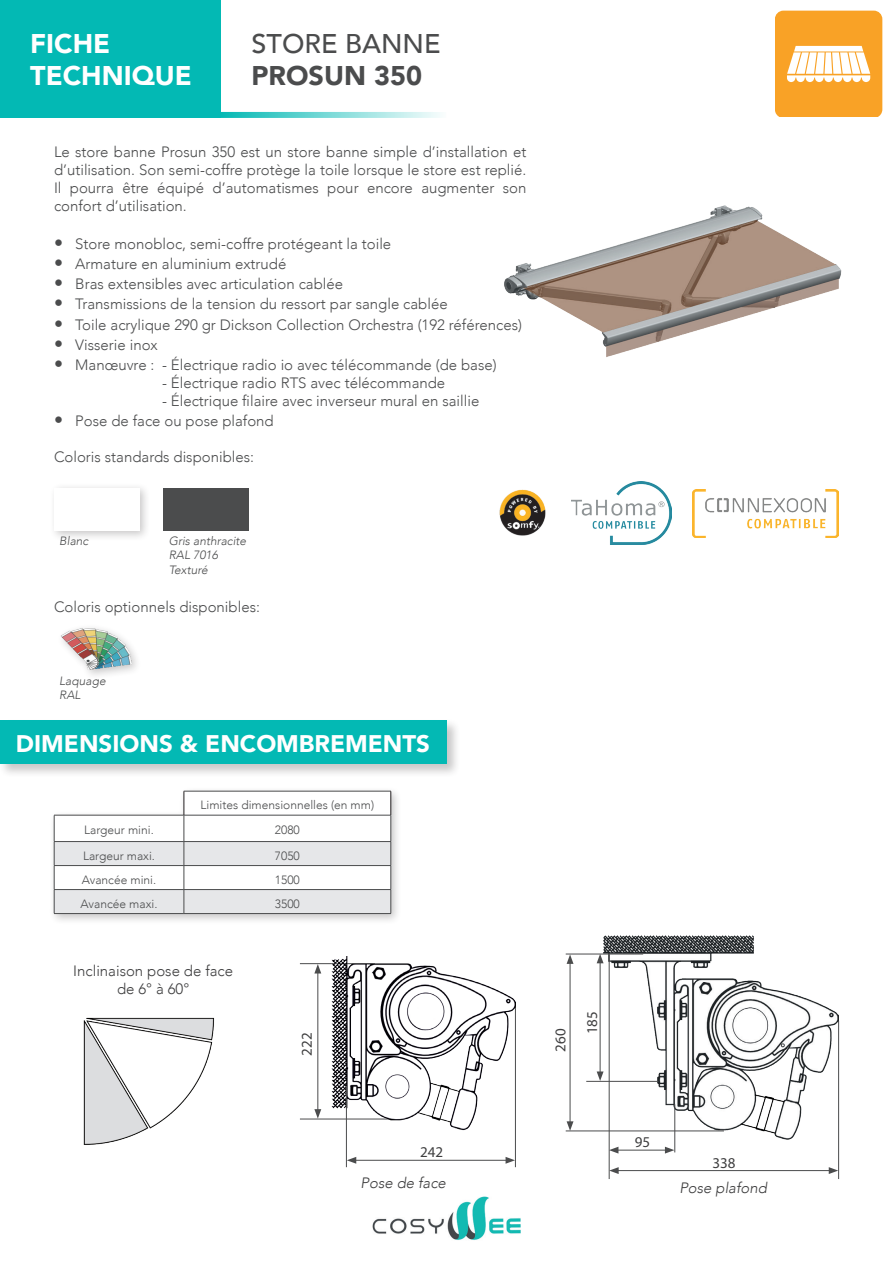
<style>
.page{position:relative;width:893px;height:1263px;background:#fff}
.page>*{position:absolute;margin:0;border:0;box-sizing:border-box;transform-origin:0 0}
.t1{font:900 27px/32.4px "Avenir";color:#fff}
.t2{font:500 27px "Avenir";color:#4b4c4d}
.t3{font:900 27px "Avenir";color:#4b4c4d}
.t4{font:900 24px "Avenir";color:#fff}
.t5{font:300 15px/18px "Avenir";color:#4b4c4d;text-align:justify}
.t6{font:300 15px/18px "Avenir";color:#3e3e3f;text-align:center}
.t7{font:italic 300 15px "Avenir";color:#3e3e3f}
.t8{font:15px "Myriad Pro";color:#3e3e3f}
.t9{font:300 12px "Avenir";color:#4b4c4d}
.t10{font:italic 300 12px/14.4px "Avenir";color:#4b4c4d}
.s1{font-size:18px}
</style>
<div class="page">
<img style="left:372px;top:1196px;width:149px;height:44px">
<svg style="left:220px;top:112px;width:220px;height:6px"></svg>
<div style="left:0;top:0;width:220px;height:118px;background:#03b9b4"></div>
<div style="left:0;top:718px;width:461px;height:60px;background:#231f20;opacity:.25"></div>
<div style="left:0;top:720px;width:446px;height:43px;background:#03b9b4"></div>
<div style="left:49px;top:482px;width:101px;height:59px;background:#231f20;opacity:.25"></div>
<div style="left:54px;top:488px;width:85px;height:42px;background:#fff"></div>
<div style="left:158px;top:482px;width:102px;height:59px;background:#231f20;opacity:.25"></div>
<div style="left:163px;top:488px;width:85px;height:42px;background:#4b4c4d"></div>
<div style="left:49px;top:786px;width:353px;height:139px;background:#231f20;opacity:.25"></div>
<hr style="left:54px;top:913px;width:130px;height:1px;background:#4b4c4d">
<hr style="left:184px;top:913px;width:207px;height:1px;background:#4b4c4d">
<svg style="left:54px;top:791px;width:338px;height:122px"></svg>
<div style="left:56px;top:623px;width:86px;height:57px;background:#231f20;opacity:.25"></div>
<img style="left:60px;top:628px;width:73px;height:42px">
<img style="left:692px;top:489px;width:147px;height:48px">
<img style="left:571px;top:482px;width:100px;height:62px">
<img style="left:499px;top:489px;width:47px;height:47px">
<svg style="left:775px;top:11px;width:107px;height:106px"></svg>
<img style="left:504px;top:205px;width:338px;height:152px">
<img style="left:83px;top:1017px;width:131px;height:128px">
<img style="left:582px;top:936px;width:257px;height:217px">
<hr style="left:609px;top:955px;width:1px;height:224px;background:#4b4c4d">
<hr style="left:838px;top:1021px;width:1px;height:158px;background:#4b4c4d">
<hr style="left:566px;top:1130px;width:158px;height:1px;background:#4b4c4d">
<hr style="left:566px;top:954px;width:77px;height:1px;background:#4b4c4d">
<hr style="left:570px;top:961px;width:1px;height:163px;background:#4b4c4d">
<svg style="left:567px;top:1121px;width:6px;height:10px"></svg>
<svg style="left:567px;top:954px;width:6px;height:10px"></svg>
<hr style="left:616px;top:1170px;width:215px;height:1px;background:#4b4c4d">
<svg style="left:609px;top:1167px;width:10px;height:7px"></svg>
<svg style="left:829px;top:1167px;width:9px;height:7px"></svg>
<hr style="left:300px;top:963px;width:75px;height:1px;background:#4b4c4d">
<hr style="left:300px;top:1119px;width:97px;height:1px;background:#4b4c4d">
<hr style="left:515px;top:1004px;width:1px;height:163px;background:#4b4c4d">
<hr style="left:354px;top:1160px;width:154px;height:1px;background:#4b4c4d">
<svg style="left:347px;top:1157px;width:9px;height:7px"></svg>
<svg style="left:506px;top:1157px;width:9px;height:7px"></svg>
<img style="left:303px;top:956px;width:212px;height:186px">
<hr style="left:346px;top:1086px;width:1px;height:81px;background:#4b4c4d">
<hr style="left:586px;top:1081px;width:72px;height:1px;background:#4b4c4d">
<hr style="left:600px;top:961px;width:1px;height:113px;background:#4b4c4d">
<svg style="left:597px;top:1071px;width:7px;height:10px"></svg>
<svg style="left:597px;top:954px;width:7px;height:9px"></svg>
<hr style="left:674px;top:1104px;width:1px;height:48px;background:#4b4c4d">
<hr style="left:616px;top:1150px;width:51px;height:1px;background:#4b4c4d">
<svg style="left:609px;top:1147px;width:9px;height:6px"></svg>
<svg style="left:665px;top:1147px;width:9px;height:6px"></svg>
<h1 class="t1" style="left:30px;top:26px;width:163px">FICHE<br>TECHNIQUE</h1>
<h1 class="t2" style="left:252px;top:20px;width:190px">STORE BANNE</h1>
<h1 class="t3" style="left:252px;top:52px;width:172px">PROSUN 350</h1>
<p class="t5" style="left:54px;top:143px;width:474px">Le store banne Prosun 350 est un store banne simple d’installation et d’utilisation. Son semi-coffre protège la toile lorsque le store est replié.<br>Il pourra être équipé d’automatismes pour encore augmenter son confort d’utilisation.</p>
<p class="t5" style="left:54px;top:235px;width:339px"><span class="s1">•</span> Store monobloc, semi-coffre protégeant la toile</p>
<p class="t5" style="left:54px;top:255px;width:234px"><span class="s1">•</span> Armature en aluminium extrudé</p>
<p class="t5" style="left:54px;top:275px;width:291px"><span class="s1">•</span> Bras extensibles avec articulation cablée</p>
<p class="t5" style="left:54px;top:295px;width:395px"><span class="s1">•</span> Transmissions de la tension du ressort par sangle cablée</p>
<p class="t5" style="left:54px;top:315px;width:469px"><span class="s1">•</span> Toile acrylique 290 gr Dickson Collection Orchestra (192 références)</p>
<p class="t5" style="left:54px;top:336px;width:105px"><span class="s1">•</span> Visserie inox</p>
<p class="t5" style="left:54px;top:356px;width:444px"><span class="s1">•</span> Manœuvre : - Électrique radio io avec télécommande (de base)</p>
<p class="t5" style="left:162px;top:374px;width:285px">- Électrique radio RTS avec télécommande</p>
<p class="t5" style="left:162px;top:392px;width:319px">- Électrique filaire avec inverseur mural en saillie</p>
<p class="t5" style="left:54px;top:412px;width:221px"><span class="s1">•</span> Pose de face ou pose plafond</p>
<p class="t5" style="left:54px;top:448px;width:202px">Coloris standards disponibles:</p>
<p class="t10" style="left:59px;top:533px;width:31px">Blanc</p>
<p class="t10" style="left:169px;top:533px;width:79px">Gris anthracite<br>RAL 7016<br>Texturé</p>
<p class="t5" style="left:54px;top:597px;width:207px">Coloris optionnels disponibles:</p>
<p class="t10" style="left:59px;top:673px;width:48px">Laquage<br>RAL</p>
<h2 class="t4" style="left:16px;top:723px;width:416px">DIMENSIONS &amp; ENCOMBREMENTS</h2>
<p class="t9" style="left:201px;top:798px;width:175px">Limites dimensionnelles (en mm)</p>
<p class="t9" style="left:84px;top:823px;width:71px">Largeur mini.</p>
<p class="t9" style="left:275px;top:823px;width:26px">2080</p>
<p class="t9" style="left:83px;top:848px;width:74px">Largeur maxi.</p>
<p class="t9" style="left:275px;top:848px;width:26px">7050</p>
<p class="t9" style="left:82px;top:872px;width:76px">Avancée mini.</p>
<p class="t9" style="left:275px;top:872px;width:26px">1500</p>
<p class="t9" style="left:81px;top:896px;width:78px">Avancée maxi.</p>
<p class="t9" style="left:275px;top:896px;width:26px">3500</p>
<p class="t6" style="left:73px;top:962px;width:161px">Inclinaison pose de face de 6° à 60°</p>
<p class="t8" style="left:298px;top:1055px;width:25px;rotate:-90deg">222</p>
<p class="t8" style="left:420px;top:1143px;width:25px">242</p>
<p class="t8" style="left:551px;top:1052px;width:25px;rotate:-90deg">260</p>
<p class="t8" style="left:583px;top:1034px;width:25px;rotate:-90deg">185</p>
<p class="t8" style="left:635px;top:1133px;width:17px">95</p>
<p class="t8" style="left:712px;top:1154px;width:25px">338</p>
<p class="t7" style="left:361px;top:1174px;width:87px">Pose de face</p>
<p class="t7" style="left:679px;top:1179px;width:89px">Pose plafond</p>
</div>
